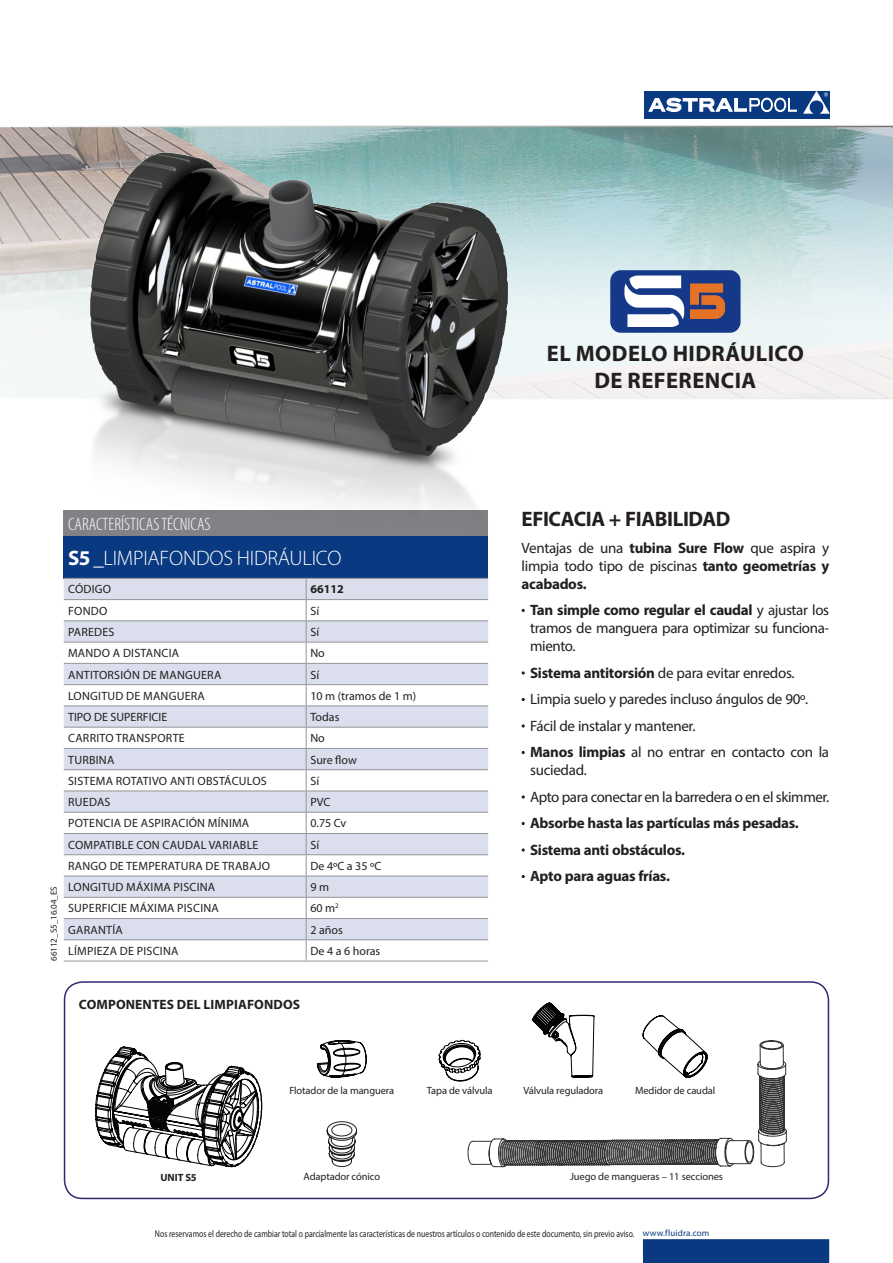
<style>
.page{position:relative;width:893px;height:1263px;background:#fff}
.page>*{position:absolute;margin:0;border:0;box-sizing:border-box;transform-origin:0 0}
.t1{font:700 22.5px/27px "Myriad Pro";letter-spacing:.02em;color:#231f20;text-align:center}
.t2{font:300 21px "Myriad Pro";letter-spacing:-.01em;color:#fff}
.t3{font:700 21px "Myriad Pro";letter-spacing:-.02em;color:#231f20}
.t4{font:300 condensed 18px "Myriad Pro";color:#fff}
.t5{font:15px/18px "Myriad Pro";letter-spacing:-.02em;color:#231f20;text-align:justify}
.t6{font:700 15px "Myriad Pro";letter-spacing:-.02em;color:#231f20}
.t7{font:700 13.5px "Myriad Pro";letter-spacing:.01em;color:#231f20}
.t8{font:12px "Myriad Pro";letter-spacing:.02em;color:#231f20}
.t9{font:12px "Myriad Pro";color:#231f20}
.t10{font:700 12px "Myriad Pro";color:#231f20}
.t11{font:10.5px "Myriad Pro";letter-spacing:-.01em;color:#231f20}
.t12{font:700 10.5px "Myriad Pro";letter-spacing:-.01em;color:#231f20}
.t13{font:9.75px "Myriad Pro";color:#231f20;scale:.8 1}
.t14{font:9px "Myriad Pro";color:#231f20}
.t15{font:9px "Myriad Pro";letter-spacing:.02em;color:#083981}
.s1{font-weight:700}
</style>
<div class="page">
<div style="left:64px;top:981px;width:765px;height:218px;border:2px solid #2d2a72;border-radius:18px"></div>
<svg style="left:0;top:126px;width:893px;height:273px"></svg>
<div style="left:643px;top:90px;width:188px;height:29px;background:#083981"></div>
<svg style="left:803px;top:91px;width:27px;height:23px"></svg>
<svg style="left:648px;top:98px;width:149px;height:14px"></svg>
<div style="left:64px;top:536px;width:424px;height:42px;background:#083981"></div>
<svg style="left:64px;top:579px;width:424px;height:360px;fill:#dbdeec"></svg>
<hr style="left:64px;top:578px;width:242px;height:1px;background:#939598">
<hr style="left:64px;top:599px;width:242px;height:1px;background:#939598">
<hr style="left:306px;top:578px;width:182px;height:1px;background:#939598">
<hr style="left:306px;top:599px;width:182px;height:1px;background:#939598">
<hr style="left:64px;top:620px;width:242px;height:1px;background:#939598">
<hr style="left:64px;top:642px;width:242px;height:1px;background:#939598">
<hr style="left:64px;top:663px;width:242px;height:1px;background:#939598">
<hr style="left:64px;top:684px;width:242px;height:1px;background:#939598">
<hr style="left:64px;top:705px;width:242px;height:1px;background:#939598">
<hr style="left:64px;top:727px;width:242px;height:1px;background:#939598">
<hr style="left:64px;top:748px;width:242px;height:1px;background:#939598">
<hr style="left:306px;top:620px;width:182px;height:1px;background:#939598">
<hr style="left:306px;top:642px;width:182px;height:1px;background:#939598">
<hr style="left:306px;top:663px;width:182px;height:1px;background:#939598">
<hr style="left:306px;top:684px;width:182px;height:1px;background:#939598">
<hr style="left:306px;top:705px;width:182px;height:1px;background:#939598">
<hr style="left:306px;top:727px;width:182px;height:1px;background:#939598">
<hr style="left:306px;top:748px;width:182px;height:1px;background:#939598">
<hr style="left:306px;top:769px;width:182px;height:1px;background:#939598">
<hr style="left:306px;top:790px;width:182px;height:1px;background:#939598">
<hr style="left:306px;top:812px;width:182px;height:1px;background:#939598">
<hr style="left:306px;top:833px;width:182px;height:1px;background:#939598">
<hr style="left:306px;top:854px;width:182px;height:1px;background:#939598">
<hr style="left:306px;top:876px;width:182px;height:1px;background:#939598">
<hr style="left:306px;top:897px;width:182px;height:1px;background:#939598">
<hr style="left:306px;top:918px;width:182px;height:1px;background:#939598">
<hr style="left:306px;top:939px;width:182px;height:1px;background:#939598">
<svg style="left:306px;top:579px;width:1px;height:382px"></svg>
<hr style="left:306px;top:961px;width:182px;height:1px;background:#939598">
<hr style="left:64px;top:769px;width:242px;height:1px;background:#939598">
<hr style="left:64px;top:790px;width:242px;height:1px;background:#939598">
<hr style="left:64px;top:812px;width:242px;height:1px;background:#939598">
<hr style="left:64px;top:833px;width:242px;height:1px;background:#939598">
<hr style="left:64px;top:854px;width:242px;height:1px;background:#939598">
<hr style="left:64px;top:876px;width:242px;height:1px;background:#939598">
<hr style="left:64px;top:897px;width:242px;height:1px;background:#939598">
<hr style="left:64px;top:918px;width:242px;height:1px;background:#939598">
<hr style="left:64px;top:939px;width:242px;height:1px;background:#939598">
<hr style="left:64px;top:961px;width:242px;height:1px;background:#939598">
<div style="left:643px;top:1239px;width:186px;height:24px;background:#083981"></div>
<svg style="left:522px;top:724px;width:3px;height:4px"></svg>
<svg style="left:522px;top:795px;width:3px;height:4px"></svg>
<svg style="left:522px;top:848px;width:3px;height:4px"></svg>
<img style="left:30px;top:125px;width:517px;height:420px">
<div style="left:610px;top:270px;width:130px;height:63px;background:#153889;border-radius:11px"></div>
<svg style="left:690px;top:283px;width:35px;height:36px"></svg>
<svg style="left:624px;top:275px;width:60px;height:52px"></svg>
<svg style="left:95px;top:1046px;width:167px;height:121px"></svg>
<svg style="left:316px;top:1040px;width:51px;height:38px"></svg>
<svg style="left:326px;top:1121px;width:31px;height:46px"></svg>
<svg style="left:438px;top:1002px;width:349px;height:165px"></svg>
<p class="t1" style="left:547px;top:339px;width:259px">EL MODELO HIDRÁULICO<br>DE REFERENCIA</p>
<p class="t14" style="left:48px;top:961px;width:76px;rotate:-90deg">66112_S5_16.04_ES</p>
<p class="t4" style="left:68px;top:514px;width:144px">CARACTERÍSTICAS TÉCNICAS</p>
<p class="t2" style="left:68px;top:546px;width:275px"><span class="s1">S5 _</span>LIMPIAFONDOS HIDRÁULICO</p>
<p class="t8" style="left:68px;top:582px;width:45px">CÓDIGO</p>
<p class="t10" style="left:310px;top:582px;width:35px">66112</p>
<p class="t8" style="left:68px;top:603px;width:41px">FONDO</p>
<p class="t8" style="left:310px;top:603px;width:10px">Sí</p>
<p class="t8" style="left:68px;top:624px;width:48px">PAREDES</p>
<p class="t8" style="left:310px;top:624px;width:10px">Sí</p>
<p class="t8" style="left:68px;top:646px;width:113px">MANDO A DISTANCIA</p>
<p class="t8" style="left:310px;top:646px;width:16px">No</p>
<p class="t8" style="left:68px;top:667px;width:155px">ANTITORSIÓN DE MANGUERA</p>
<p class="t8" style="left:310px;top:667px;width:10px">Sí</p>
<p class="t8" style="left:68px;top:688px;width:138px">LONGITUD DE MANGUERA</p>
<p class="t9" style="left:310px;top:688px;width:107px">10 m (tramos de 1 m)</p>
<p class="t9" style="left:68px;top:710px;width:101px">TIPO DE SUPERFICIE</p>
<p class="t8" style="left:310px;top:710px;width:31px">Todas</p>
<p class="t8" style="left:68px;top:731px;width:118px">CARRITO TRANSPORTE</p>
<p class="t8" style="left:310px;top:731px;width:16px">No</p>
<p class="t8" style="left:68px;top:752px;width:48px">TURBINA</p>
<p class="t8" style="left:310px;top:752px;width:48px">Sure flow</p>
<p class="t8" style="left:68px;top:773px;width:200px">SISTEMA ROTATIVO ANTI OBSTÁCULOS</p>
<p class="t8" style="left:310px;top:773px;width:10px">Sí</p>
<p class="t8" style="left:68px;top:795px;width:44px">RUEDAS</p>
<p class="t8" style="left:310px;top:795px;width:22px">PVC</p>
<p class="t8" style="left:68px;top:816px;width:183px">POTENCIA DE ASPIRACIÓN MÍNIMA</p>
<p class="t8" style="left:310px;top:816px;width:37px">0.75 Cv</p>
<p class="t8" style="left:68px;top:837px;width:192px">COMPATIBLE CON CAUDAL VARIABLE</p>
<p class="t8" style="left:310px;top:837px;width:10px">Sí</p>
<p class="t8" style="left:68px;top:858px;width:203px">RANGO DE TEMPERATURA DE TRABAJO</p>
<p class="t8" style="left:310px;top:858px;width:72px">De 4ºC a 35 ºC</p>
<p class="t8" style="left:68px;top:880px;width:149px">LONGITUD MÁXIMA PISCINA</p>
<p class="t8" style="left:310px;top:880px;width:20px">9 m</p>
<p class="t8" style="left:68px;top:901px;width:152px">SUPERFICIE MÁXIMA PISCINA</p>
<p class="t8" style="left:310px;top:901px;width:30px">60 m<sup>2</sup></p>
<p class="t8" style="left:68px;top:922px;width:56px">GARANTÍA</p>
<p class="t8" style="left:310px;top:922px;width:34px">2 años</p>
<p class="t8" style="left:68px;top:943px;width:112px">LÍMPIEZA DE PISCINA</p>
<p class="t8" style="left:310px;top:943px;width:71px">De 4 a 6 horas</p>
<p class="t7" style="left:79px;top:996px;width:223px">COMPONENTES DEL LIMPIAFONDOS</p>
<p class="t3" style="left:522px;top:505px;width:210px">EFICACIA + FIABILIDAD</p>
<p class="t5" style="left:522px;top:538px;width:309px">Ventajas de una <span class="s1">tubina Sure Flow</span> que aspira y limpia todo tipo de piscinas <span class="s1">tanto geometrías y acabados.</span></p>
<p class="t5" style="left:530px;top:601px;width:301px"><span class="s1">Tan simple como regular el caudal</span> y ajustar los tramos de manguera para optimizar su funciona&shy;miento.</p>
<p class="t5" style="left:530px;top:663px;width:266px"><span class="s1">Sistema antitorsión</span> de para evitar enredos.</p>
<p class="t5" style="left:530px;top:690px;width:280px">Limpia suelo y paredes incluso ángulos de 90º.</p>
<p class="t5" style="left:530px;top:716px;width:167px">Fácil de instalar y mantener.</p>
<p class="t5" style="left:530px;top:743px;width:301px"><span class="s1">Manos limpias</span> al no entrar en contacto con la suciedad.</p>
<p class="t5" style="left:530px;top:787px;width:301px">Apto para conectar en la barredera o en el skimmer.</p>
<p class="t6" style="left:530px;top:813px;width:270px">Absorbe hasta las partículas más pesadas.</p>
<p class="t6" style="left:530px;top:840px;width:156px">Sistema anti obstáculos.</p>
<p class="t6" style="left:530px;top:866px;width:141px">Apto para aguas frías.</p>
<p class="t12" style="left:161px;top:1171px;width:38px">UNIT S5</p>
<p class="t11" style="left:289px;top:1084px;width:106px">Flotador de la manguera</p>
<p class="t11" style="left:427px;top:1084px;width:67px">Tapa de válvula</p>
<p class="t11" style="left:523px;top:1084px;width:81px">Válvula reguladora</p>
<p class="t11" style="left:635px;top:1084px;width:82px">Medidor de caudal</p>
<p class="t11" style="left:303px;top:1170px;width:78px">Adaptador cónico</p>
<p class="t11" style="left:570px;top:1170px;width:154px">Juego de mangueras – 11 secciones</p>
<p class="t13" style="left:155px;top:1227px;width:601px">Nos reservamos el derecho de cambiar total o parcialmente las características de nuestros artículos o contenido de este documento, sin previo aviso.</p>
<p class="t15" style="left:643px;top:1227px;width:68px">www.fluidra.com</p>
</div>
